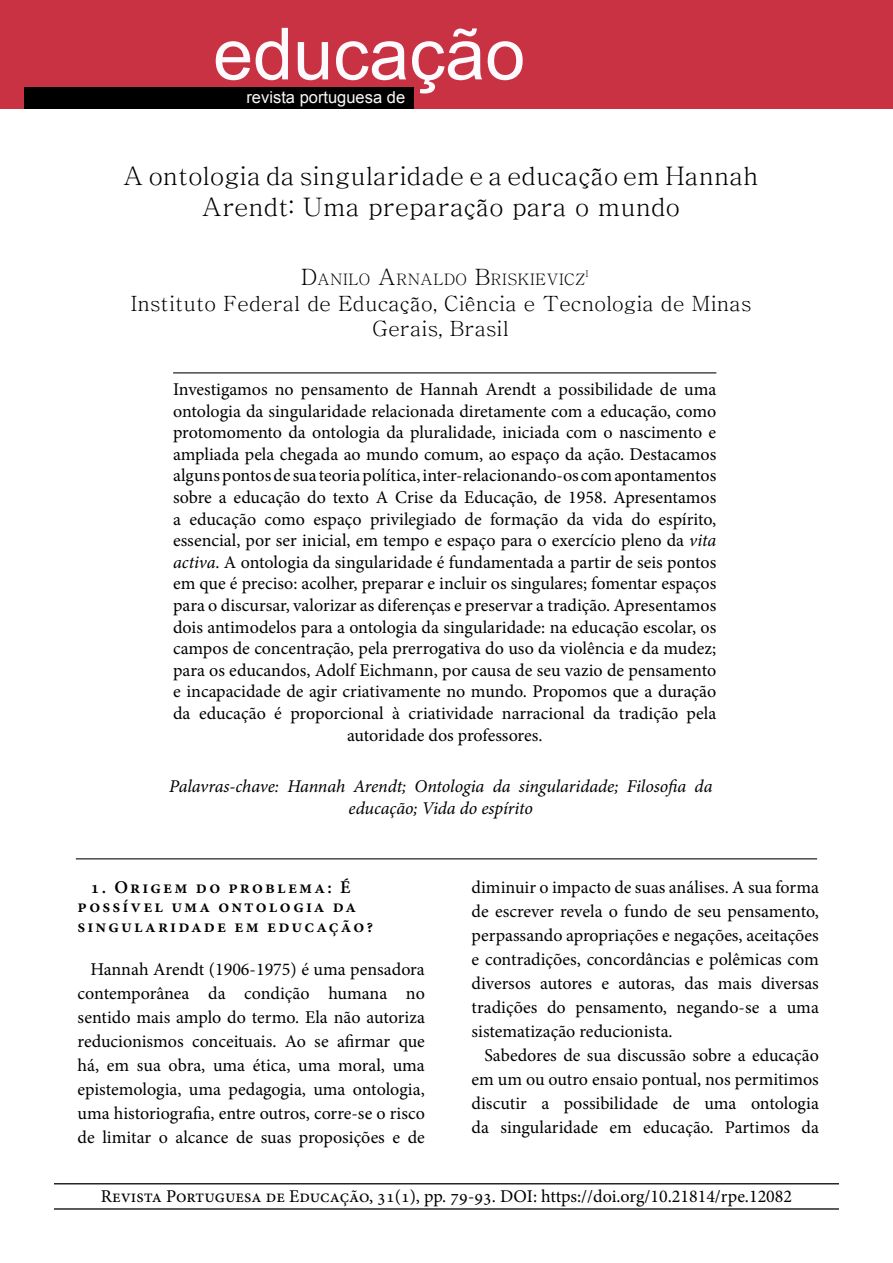
<style>
.page{position:relative;width:893px;height:1263px;background:#fff}
.page>*{position:absolute;margin:0;border:0;box-sizing:border-box;transform-origin:0 0}
.t1{font:72px "Arial";color:#fcfafc}
.t2{font:25.5px/30.6px "Chrysanthi Unicode";color:#000;text-align:center}
.t3{font:21px/25.2px "Chrysanthi Unicode";color:#000;text-align:center}
.t4{font:18px/21.6px "Minion Pro";letter-spacing:-.005em;color:#000;text-align:justify}
.t5{font:italic 18px/21.6px "Minion Pro";letter-spacing:-.005em;color:#000;text-align:center}
.t6{font:600 18px/19.5px "Minion Pro";letter-spacing:.12em;color:#000}
.t7{font:16.5px "Arial";color:#f9f9fa}
.t8{font:15.75px "Chrysanthi Unicode";color:#000}
.t9{font:9.15px "Chrysanthi Unicode";color:#000}
.s1{font-size:22.5px}
.s2{font-style:italic}
</style>
<div class="page">
<hr style="left:54px;top:1183px;width:785px;height:1px;background:#000">
<hr style="left:54px;top:1208px;width:785px;height:1px;background:#000">
<div style="left:0;top:0;width:893px;height:109px;background:#c93243"></div>
<div style="left:25px;top:88px;width:389px;height:21px;background:#000"></div>
<hr style="left:173px;top:372px;width:543px;height:1px;background:#000">
<hr style="left:76px;top:858px;width:741px;height:1px;background:#000">
<p class="t1" style="left:213px;top:7px;width:314px">educação</p>
<p class="t7" style="left:246px;top:86px;width:160px">revista portuguesa de</p>
<p class="t2" style="left:123px;top:161px;width:637px">A ontologia da singularidade e a educação em Hannah<br>Arendt: Uma preparação para o mundo</p>
<p class="t8" style="left:301px;top:269px;width:286px"><span class="s1">D</span>ANILO <span class="s1">A</span>RNALDO <span class="s1">B</span>RISKIEVICZ</p>
<p class="t9" style="left:585px;top:268px;width:5px">I</p>
<p class="t3" style="left:130px;top:291px;width:623px">Instituto Federal de Educação, Ciência e Tecnologia de Minas<br>Gerais, Brasil</p>
<p class="t4" style="left:173px;top:379px;width:545px;text-align:center">Investigamos no pensamento de Hannah Arendt a possibilidade de uma ontologia da singularidade relacionada diretamente com a educação, como protomomento da ontologia da pluralidade, iniciada com o nascimento e ampliada pela chegada ao mundo comum, ao espaço da ação. Destacamos alguns pontos de sua teoria política, inter-relacionando-os com apontamentos sobre a educação do texto A Crise da Educação, de 1958. Apresentamos a educação como espaço privilegiado de formação da vida do espírito, essencial, por ser inicial, em tempo e espaço para o exercício pleno da <span class="s2">vita activa</span>. A ontologia da singularidade é fundamentada a partir de seis pontos em que é preciso: acolher, preparar e incluir os singulares; fomentar espaços para o discursar, valorizar as diferenças e preservar a tradição. Apresentamos dois antimodelos para a ontologia da singularidade: na educação escolar, os campos de concentração, pela prerrogativa do uso da violência e da mudez; para os educandos, Adolf Eichmann, por causa de seu vazio de pensamento e incapacidade de agir criativamente no mundo. Propomos que a duração da educação é proporcional à criatividade narracional da tradição pela autoridade dos professores.</p>
<p class="t5" style="left:169px;top:775px;width:545px">Palavras-chave: Hannah Arendt; Ontologia da singularidade; Filosofia da educação; Vida do espírito</p>
<p class="t6" style="left:78px;top:877px;width:297px;text-indent:13px">1. Origem do problema: É possível uma ontologia da singularidade em educação?</p>
<p class="t4" style="left:78px;top:957px;width:349px;line-height:24px;text-indent:13px">Hannah Arendt (1906-1975) é uma pensadora contemporânea da condição humana no sentido mais amplo do termo. Ela não autoriza reducionismos conceituais. Ao se afirmar que há, em sua obra, uma ética, uma moral, uma epistemologia, uma pedagogia, uma ontologia, uma historiografia, entre outros, corre-se o risco de limitar o alcance de suas proposições e de</p>
<p class="t4" style="left:472px;top:875px;width:349px;line-height:24px">diminuir o impacto de suas análises. A sua forma de escrever revela o fundo de seu pensamento, perpassando apropriações e negações, aceitações e contradições, concordâncias e polêmicas com diversos autores e autoras, das mais diversas tradições do pensamento, negando-se a uma sistematização reducionista.</p>
<p class="t4" style="left:472px;top:1043px;width:349px;line-height:24px;text-indent:13px">Sabedores de sua discussão sobre a educação em um ou outro ensaio pontual, nos permitimos discutir a possibilidade de uma ontologia da singularidade em educação. Partimos da</p>
<p class="t4" style="left:101px;top:1185px;width:693px">Revista Portuguesa de Educação, 31(1), pp. 79-93. DOI: https://doi.org/10.21814/rpe.12082</p>
</div>
